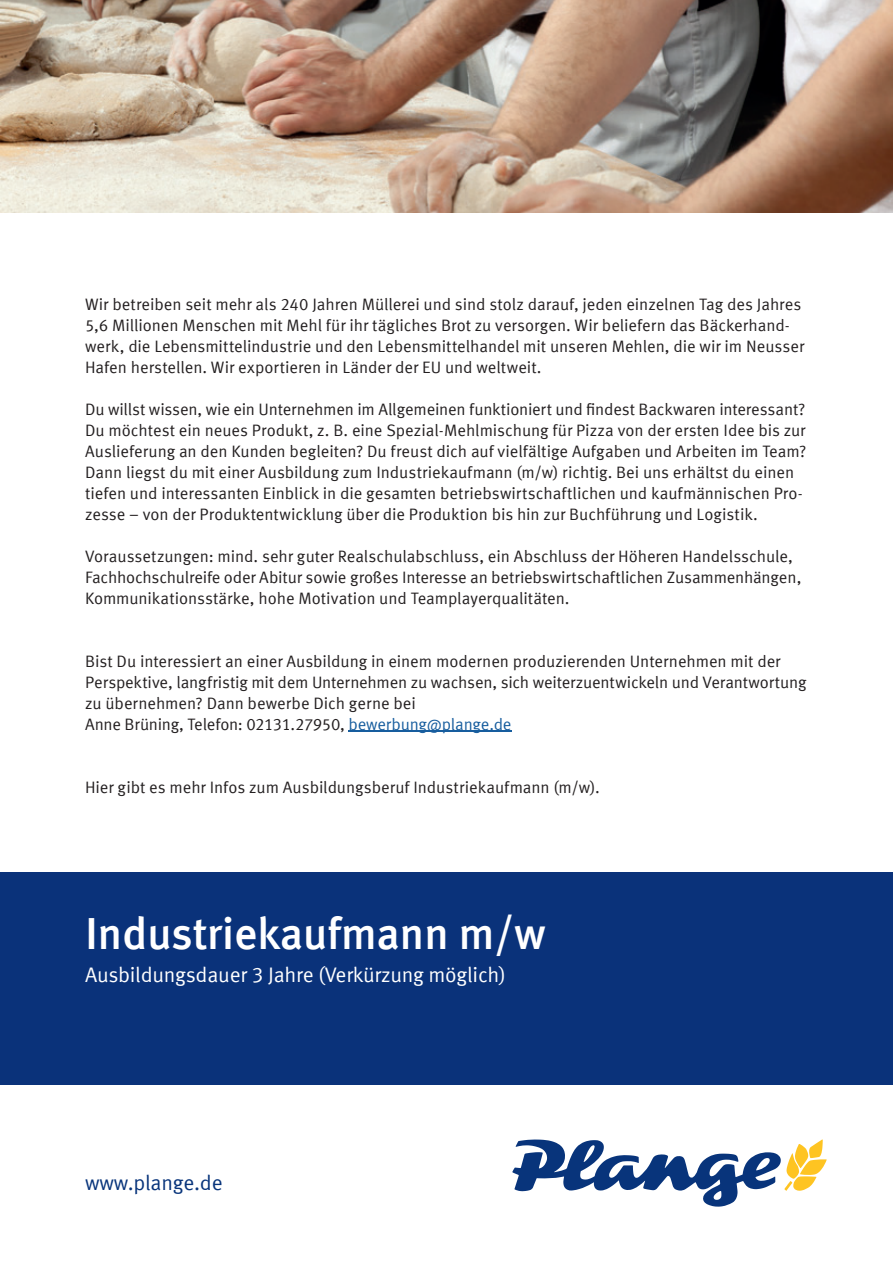
<style>
.page{position:relative;width:893px;height:1263px;background:#fff}
.page>*{position:absolute;margin:0;border:0;box-sizing:border-box;transform-origin:0 0}
.t1{font:500 45px "Meta Offc";letter-spacing:-.01em;color:#fff}
.t2{font:21px "Meta Offc Norm";letter-spacing:-.01em;color:#fff}
.t3{font:21px "Meta Offc Norm";letter-spacing:-.01em;color:#08347b}
.t4{font:16.5px/21px "Meta Offc Norm";letter-spacing:-.005em;color:#231f20}
.s1{color:#175d9e}
</style>
<div class="page">
<img style="left:0;top:0;width:893px;height:213px">
<div style="left:0;top:872px;width:893px;height:212px;background:#0a327a"></div>
<svg style="left:512px;top:1139px;width:315px;height:68px"></svg>
<hr style="left:348px;top:731px;width:163px;height:1px;background:#175d9e">
<p class="t4" style="left:85px;top:294px;width:721px">Wir betreiben seit mehr als 240 Jahren Müllerei und sind stolz darauf, jeden einzelnen Tag des Jahres 5,6 Millionen Menschen mit Mehl für ihr tägliches Brot zu versorgen. Wir beliefern das Bäckerhand&shy;werk, die Lebensmittelindustrie und den Lebensmittelhandel mit unseren Mehlen, die wir im Neusser Hafen herstellen. Wir exportieren in Länder der EU und weltweit.</p>
<p class="t4" style="left:85px;top:399px;width:723px">Du willst wissen, wie ein Unternehmen im Allgemeinen funktioniert und findest Backwaren interessant?<br>Du möchtest ein neues Produkt, z. B. eine Spezial-Mehlmischung für Pizza von der ersten Idee bis zur Auslieferung an den Kunden begleiten? Du freust dich auf vielfältige Aufgaben und Arbeiten im Team?<br>Dann liegst du mit einer Ausbildung zum Industriekaufmann (m/w) richtig. Bei uns erhältst du einen tiefen und interessanten Einblick in die gesamten betriebswirtschaftlichen und kaufmännischen Pro&shy;zesse – von der Produktentwicklung über die Produktion bis hin zur Buchführung und Logistik.</p>
<p class="t4" style="left:85px;top:546px;width:718px">Voraussetzungen: mind. sehr guter Realschulabschluss, ein Abschluss der Höheren Handelsschule,<br>Fachhochschulreife oder Abitur sowie großes Interesse an betriebswirtschaftlichen Zusammenhängen,<br>Kommunikationsstärke, hohe Motivation und Teamplayerqualitäten.</p>
<p class="t4" style="left:85px;top:651px;width:723px">Bist Du interessiert an einer Ausbildung in einem modernen produzierenden Unternehmen mit der Perspektive, langfristig mit dem Unternehmen zu wachsen, sich weiterzuentwickeln und Verantwortung zu übernehmen? Dann bewerbe Dich gerne bei<br>Anne Brüning, Telefon: 02131.27950, <span class="s1">bewerbung@plange.de</span></p>
<p class="t4" style="left:85px;top:777px;width:516px">Hier gibt es mehr Infos zum Ausbildungsberuf Industriekaufmann (m/w).</p>
<h1 class="t1" style="left:85px;top:907px;width:462px">Industriekaufmann m/w</h1>
<p class="t2" style="left:85px;top:963px;width:423px">Ausbildungsdauer 3 Jahre (Verkürzung möglich)</p>
<p class="t3" style="left:85px;top:1171px;width:139px">www.plange.de</p>
</div>
